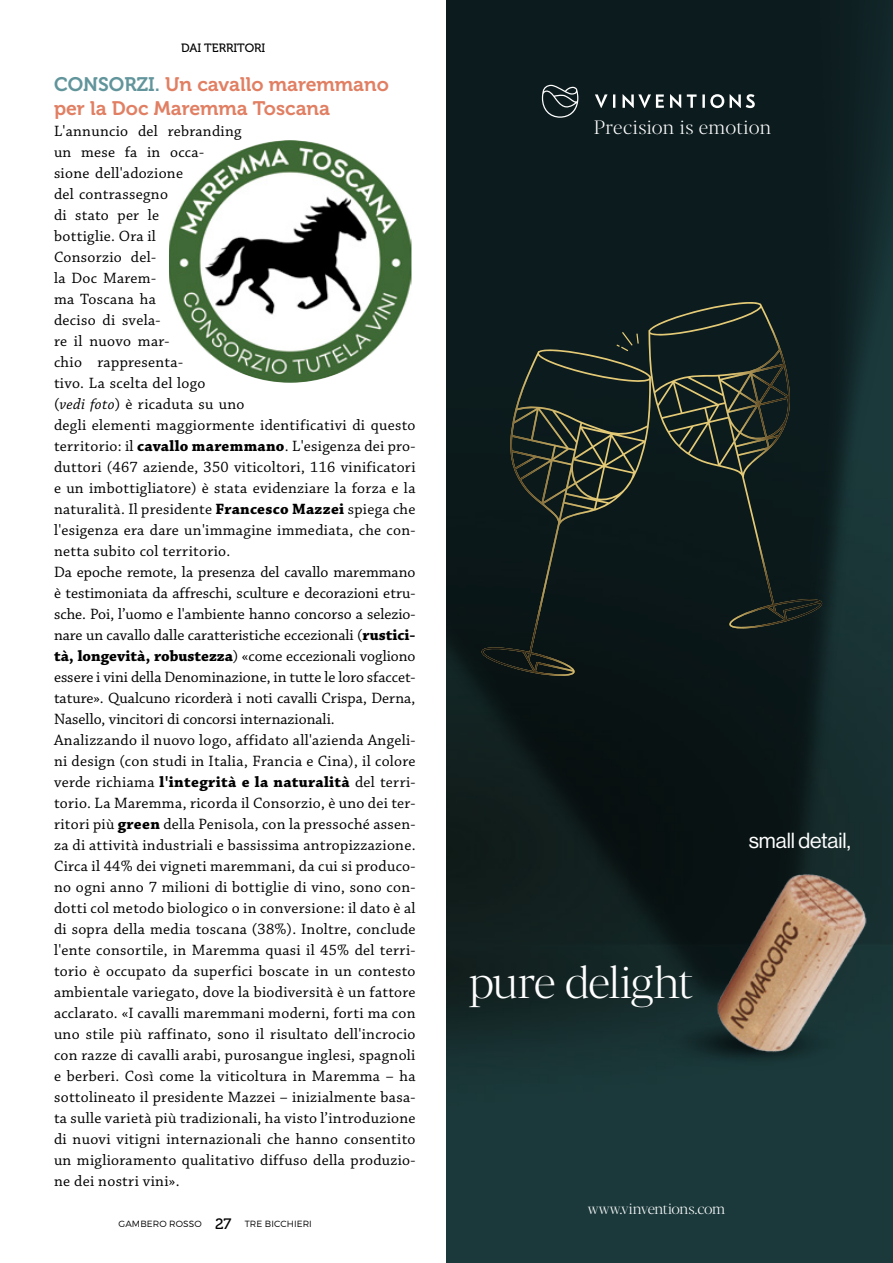
<style>
.page{position:relative;width:893px;height:1263px;background:#fff}
.page>*{position:absolute;margin:0;border:0;box-sizing:border-box;transform-origin:0 0}
.t1{font:44.85px "Vinventions Display";letter-spacing:-.035em;color:#fff}
.t2{font:21.45px "N Haas Grotesk DS Pro 55 Rg";color:#fff}
.t3{font:19.5px/24px "Museo 700";color:#e17f63}
.t4{font:19.2px "Vinventions Display";letter-spacing:.01em;color:#fff}
.t5{font:15.75px/21px "Chaparral Pro";letter-spacing:.02em;color:#000}
.t6{font:15px "Vinventions Display";letter-spacing:-.025em;color:#fff}
.t7{font:12px "Museo 500";color:#000}
.t8{font:300 9px "Montserrat";letter-spacing:.01em;color:#000}
.s1{color:#61959b}
.s2{font-style:italic}
.s3{font-weight:700}
.s4{font-family:"Museo 500";font-weight:400;font-size:15px}
</style>
<div class="page">
<div style="left:446px;top:1110px;width:447px;height:153px;background:#1b393b"></div>
<img style="left:446px;top:0;width:447px;height:1110px">
<svg style="left:616px;top:332px;width:23px;height:15px"></svg>
<svg style="left:481px;top:349px;width:170px;height:328px;background:#17221e"></svg>
<svg style="left:648px;top:302px;width:175px;height:327px;background:#172320"></svg>
<div style="left:648px;top:1014px;width:207px;height:59px;background:#193536"></div>
<img style="left:710px;top:866px;width:162px;height:194px">
<svg style="left:595px;top:94px;width:160px;height:14px"></svg>
<svg style="left:542px;top:85px;width:36px;height:33px"></svg>
<img style="left:169px;top:140px;width:242px;height:243px">
<p class="t7" style="left:181px;top:41px;width:86px">DAI TERRITORI</p>
<p class="t3" style="left:54px;top:73px;width:336px"><span class="s1">CONSORZI.</span> Un cavallo maremmano per la Doc Maremma Toscana</p>
<p class="t5" style="left:54px;top:121px;width:363px">L'annuncio del rebranding<br>un mese fa in occa-<br>sione dell'adozione<br>del contrassegno<br>di stato per le<br>bottiglie. Ora il<br>Consorzio del-<br>la Doc Marem-<br>ma Toscana ha<br>deciso di svela-<br>re il nuovo mar-<br>chio rappresenta-<br>tivo. La scelta del logo<br>(<span class="s2">vedi foto</span>) è ricaduta su uno<br>degli elementi maggiormente identificativi di questo territorio: il <span class="s3">cavallo maremmano</span>. L'esigenza dei pro&shy;duttori (467 aziende, 350 viticoltori, 116 vinificatori e un imbottigliatore) è stata evidenziare la forza e la naturalità. Il presidente <span class="s3">Francesco Mazzei</span> spiega che l'esigenza era dare un'immagine immediata, che con&shy;netta subito col territorio.<br>Da epoche remote, la presenza del cavallo maremmano è testimoniata da affreschi, sculture e decorazioni etru&shy;sche. Poi, l’uomo e l'ambiente hanno concorso a selezio&shy;nare un cavallo dalle caratteristiche eccezionali (<span class="s3">rustici&shy;tà, longevità, robustezza</span>) «come eccezionali vogliono essere i vini della Denominazione, in tutte le loro sfaccet&shy;tature». Qualcuno ricorderà i noti cavalli Crispa, Derna, Nasello, vincitori di concorsi internazionali.<br>Analizzando il nuovo logo, affidato all'azienda Angeli&shy;ni design (con studi in Italia, Francia e Cina), il colore verde richiama <span class="s3">l'integrità e la naturalità</span> del terri&shy;torio. La Maremma, ricorda il Consorzio, è uno dei ter&shy;ritori più <span class="s3">green</span> della Penisola, con la pressoché assen&shy;za di attività industriali e bassissima antropizzazione.<br>Circa il 44% dei vigneti maremmani, da cui si produco&shy;no ogni anno 7 milioni di bottiglie di vino, sono con&shy;dotti col metodo biologico o in conversione: il dato è al di sopra della media toscana (38%). Inoltre, conclude l'ente consortile, in Maremma quasi il 45% del terri&shy;torio è occupato da superfici boscate in un contesto ambientale variegato, dove la biodiversità è un fattore acclarato. «I cavalli maremmani moderni, forti ma con uno stile più raffinato, sono il risultato dell'incrocio con razze di cavalli arabi, purosangue inglesi, spagnoli e berberi. Così come la viticoltura in Maremma – ha sottolineato il presidente Mazzei – inizialmente basa&shy;ta sulle varietà più tradizionali, ha visto l’introduzione di nuovi vitigni internazionali che hanno consentito un miglioramento qualitativo diffuso della produzio&shy;ne dei nostri vini».</p>
<p class="t4" style="left:594px;top:116px;width:179px">Precision is emotion</p>
<h2 class="t2" style="left:749px;top:828px;width:103px">small detail,</h2>
<h1 class="t1" style="left:469px;top:955px;width:226px">pure delight</h1>
<p class="t8" style="left:119px;top:1218px;width:195px">GAMBERO ROSSO <span class="s4">27</span> TRE BICCHIERI</p>
<p class="t6" style="left:588px;top:1200px;width:139px">www.vinventions.com</p>
</div>
